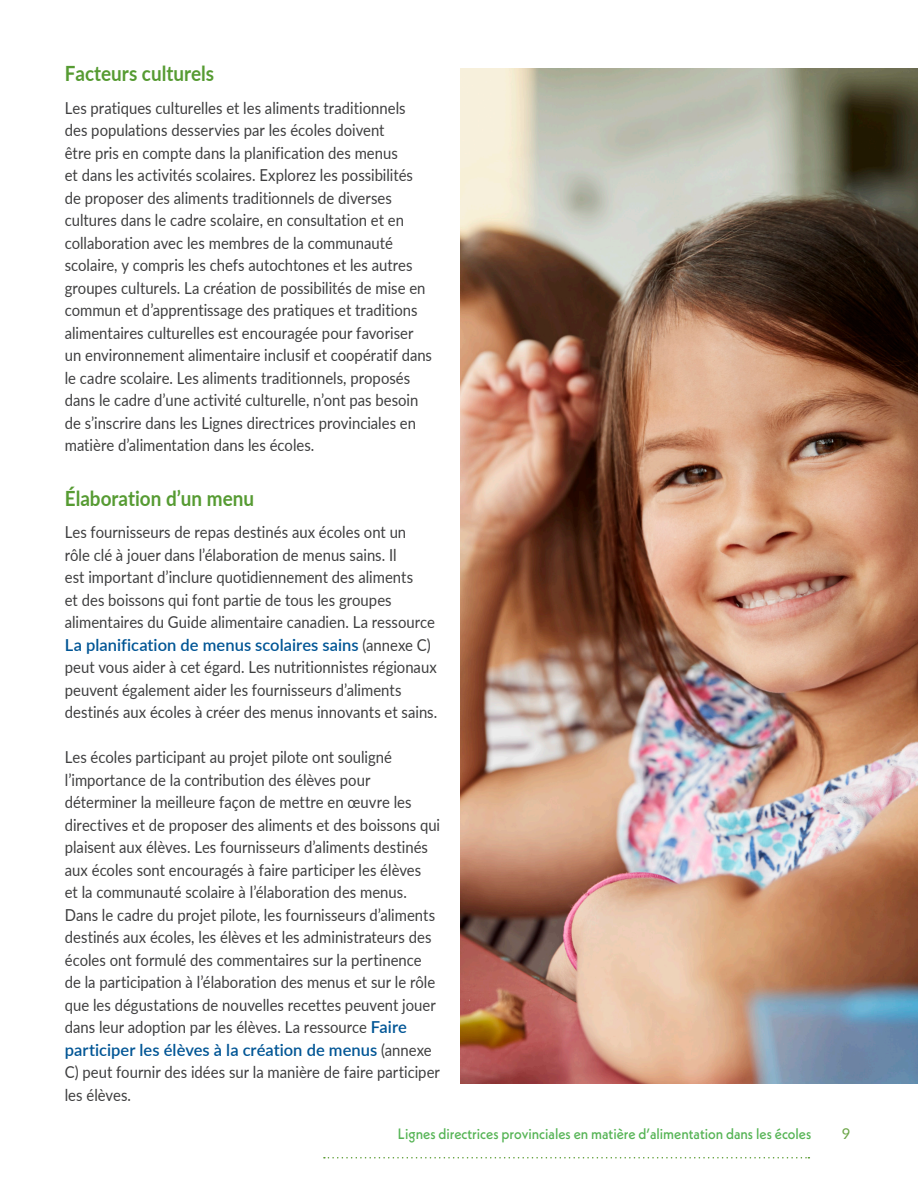
<style>
.page{position:relative;width:918px;height:1188px;background:#fff}
.page>*{position:absolute;margin:0;border:0;box-sizing:border-box;transform-origin:0 0}
.Sub_Section_Head{font:700 21px "Lato";color:#569b32;scale:.9 1}
.Text{font:16.5px/22.5px "Lato";color:#3e3e3f;scale:.9 1}
.t1{font:500 15px "Neue Kabel";color:#56b455;scale:.92 1}
.t2{font:15px "Lato";color:#6ba547}
.s1{font-weight:600;color:#005595}
</style>
<div class="page">
<svg style="left:324px;top:1157px;width:485px;height:2px"></svg>
<img style="left:461px;top:68px;width:457px;height:1015px">
<p class="Sub_Section_Head" style="left:65px;top:58px;width:167px">Facteurs culturels</p>
<p class="Text" style="left:65px;top:96px;width:410px">Les pratiques culturelles et les aliments traditionnels des populations desservies par les écoles doivent<br>être pris en compte dans la planification des menus<br>et dans les activités scolaires. Explorez les possibilités de proposer des aliments traditionnels de diverses cultures dans le cadre scolaire, en consultation et en collaboration avec les membres de la communauté scolaire, y compris les chefs autochtones et les autres groupes culturels. La création de possibilités de mise en commun et d’apprentissage des pratiques et traditions alimentaires culturelles est encouragée pour favoriser un environnement alimentaire inclusif et coopératif dans le cadre scolaire. Les aliments traditionnels, proposés dans le cadre d’une activité culturelle, n’ont pas besoin de s’inscrire dans les Lignes directrices provinciales en matière d’alimentation dans les écoles.</p>
<p class="Sub_Section_Head" style="left:65px;top:483px;width:212px">Élaboration d’un menu</p>
<p class="Text" style="left:65px;top:520px;width:415px">Les fournisseurs de repas destinés aux écoles ont un<br>rôle clé à jouer dans l’élaboration de menus sains. Il<br>est important d’inclure quotidiennement des aliments<br>et des boissons qui font partie de tous les groupes alimentaires du Guide alimentaire canadien. La ressource <span class="s1">La planification de menus scolaires sains</span> (annexe C) peut vous aider à cet égard. Les nutritionnistes régionaux peuvent également aider les fournisseurs d’aliments destinés aux écoles à créer des menus innovants et sains.</p>
<p class="Text" style="left:65px;top:745px;width:419px">Les écoles participant au projet pilote ont souligné l’importance de la contribution des élèves pour déterminer la meilleure façon de mettre en œuvre les directives et de proposer des aliments et des boissons qui plaisent aux élèves. Les fournisseurs d’aliments destinés aux écoles sont encouragés à faire participer les élèves<br>et la communauté scolaire à l’élaboration des menus.<br>Dans le cadre du projet pilote, les fournisseurs d’aliments destinés aux écoles, les élèves et les administrateurs des écoles ont formulé des commentaires sur la pertinence de la participation à l’élaboration des menus et sur le rôle que les dégustations de nouvelles recettes peuvent jouer dans leur adoption par les élèves. La ressource <span class="s1">Faire participer les élèves à la création de menus</span> (annexe C) peut fournir des idées sur la manière de faire participer les élèves.</p>
<p class="t1" style="left:398px;top:1124px;width:451px">Lignes directrices provinciales en matière d’alimentation dans les écoles</p>
<p class="t2" style="left:842px;top:1123px;width:10px">9</p>
</div>
